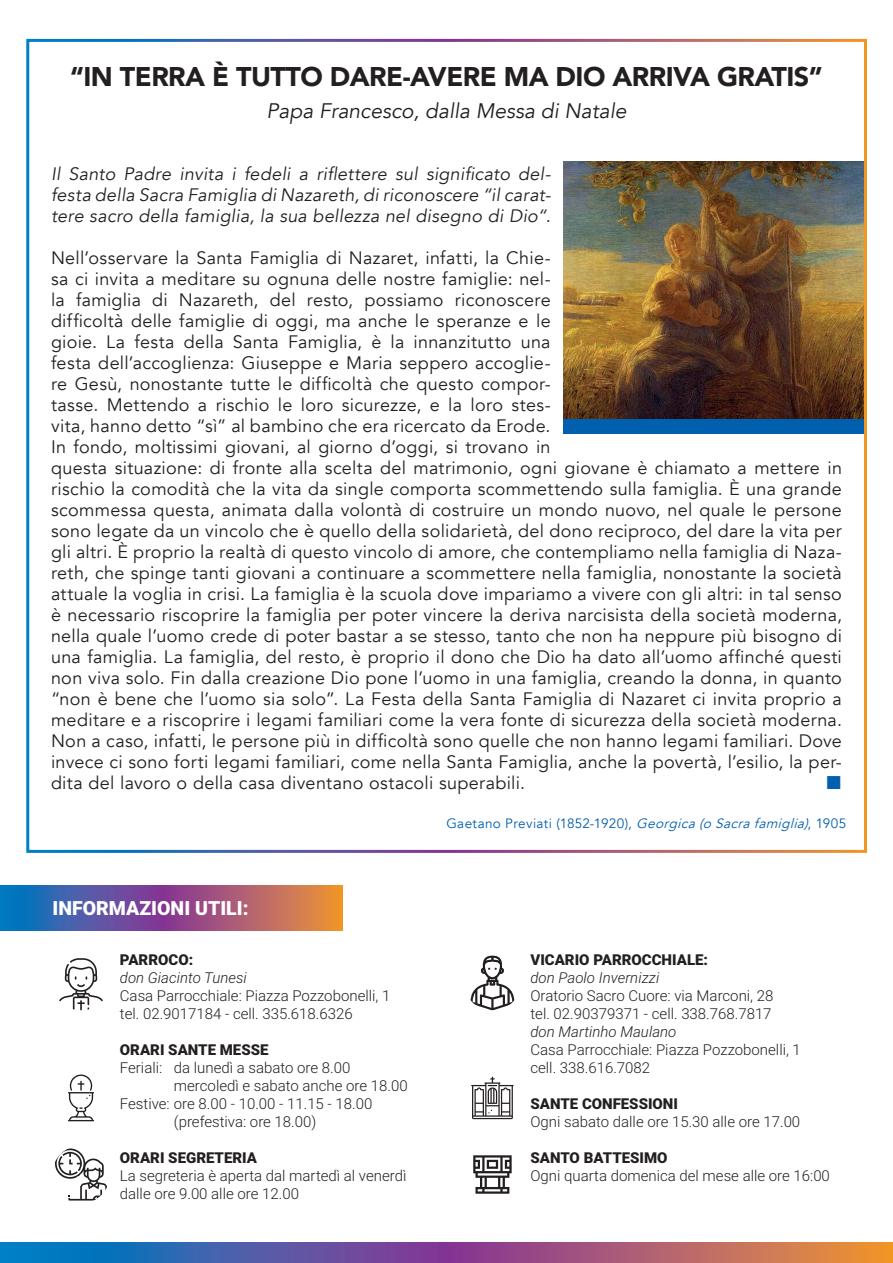
<style>
.page{position:relative;width:893px;height:1263px;background:#fff}
.page>*{position:absolute;margin:0;border:0;box-sizing:border-box;transform-origin:0 0}
.t1{font:900 27px "Avenir";letter-spacing:-.02em;color:#231f20}
.t2{font:italic 21px "Avenir";color:#231f20}
.t3{font:900 19.5px "Roboto";color:#fff}
.t4{font:18px/21px "Avenir";letter-spacing:.015em;color:#231f20}
.t5{font:italic 18px/21px "Avenir";letter-spacing:.015em;color:#231f20;text-align:justify}
.t6{font:300 15px/18px "Roboto";color:#231f20}
.t7{font:900 15px "Roboto";color:#231f20}
.t8{font:italic 300 15px "Roboto";color:#231f20}
.t9{font:13.5px "Avenir";letter-spacing:.025em;color:#0160ae}
.s1{font-style:italic}
</style>
<div class="page">
<svg style="left:0;top:885px;width:342px;height:45px;background:#816088"></svg>
<svg style="left:59px;top:958px;width:44px;height:52px"></svg>
<svg style="left:471px;top:1077px;width:43px;height:42px"></svg>
<svg style="left:68px;top:1074px;width:26px;height:47px"></svg>
<svg style="left:55px;top:1148px;width:52px;height:52px"></svg>
<svg style="left:470px;top:956px;width:44px;height:54px"></svg>
<svg style="left:473px;top:1155px;width:39px;height:39px"></svg>
<svg style="left:0;top:1243px;width:893px;height:20px;background:#7b628a"></svg>
<img style="left:563px;top:161px;width:300px;height:258px">
<div style="left:563px;top:419px;width:302px;height:14px;background:#0160ae"></div>
<h1 class="t1" style="left:70px;top:54px;width:754px">“IN TERRA È TUTTO DARE-AVERE MA DIO ARRIVA GRATIS”</h1>
<p class="t2" style="left:267px;top:98px;width:361px">Papa Francesco, dalla Messa di Natale</p>
<p class="t5" style="left:51px;top:163px;width:501px">Il Santo Padre invita i fedeli a riflettere sul significato del&shy;festa della Sacra Famiglia di Nazareth, di riconoscere “il carat&shy;tere sacro della famiglia, la sua bellezza nel disegno di Dio“.</p>
<p class="t4" style="left:51px;top:247px;width:792px">Nell’osservare la Santa Famiglia di Nazaret, infatti, la Chie-<br>sa ci invita a meditare su ognuna delle nostre famiglie: nel-<br>la famiglia di Nazareth, del resto, possiamo riconoscere<br>difficoltà delle famiglie di oggi, ma anche le speranze e le<br>gioie. La festa della Santa Famiglia, è la innanzitutto una<br>festa dell’accoglienza: Giuseppe e Maria seppero accoglie-<br>re Gesù, nonostante tutte le difficoltà che questo compor-<br>tasse. Mettendo a rischio le loro sicurezze, e la loro stes-<br>vita, hanno detto “sì” al bambino che era ricercato da Erode.<br>In fondo, moltissimi giovani, al giorno d’oggi, si trovano in<br>questa situazione: di fronte alla scelta del matrimonio, ogni giovane è chiamato a mettere in rischio la comodità che la vita da single comporta scommettendo sulla famiglia. È una grande scommessa questa, animata dalla volontà di costruire un mondo nuovo, nel quale le persone sono legate da un vincolo che è quello della solidarietà, del dono reciproco, del dare la vita per gli altri. È proprio la realtà di questo vincolo di amore, che contempliamo nella famiglia di Naza&shy;reth, che spinge tanti giovani a continuare a scommettere nella famiglia, nonostante la società attuale la voglia in crisi. La famiglia è la scuola dove impariamo a vivere con gli altri: in tal senso è necessario riscoprire la famiglia per poter vincere la deriva narcisista della società moderna, nella quale l’uomo crede di poter bastar a se stesso, tanto che non ha neppure più bisogno di una famiglia. La famiglia, del resto, è proprio il dono che Dio ha dato all’uomo affinché questi non viva solo. Fin dalla creazione Dio pone l’uomo in una famiglia, creando la donna, in quanto “non è bene che l’uomo sia solo”. La Festa della Santa Famiglia di Nazaret ci invita proprio a meditare e a riscoprire i legami familiari come la vera fonte di sicurezza della società moderna.<br>Non a caso, infatti, le persone più in difficoltà sono quelle che non hanno legami familiari. Dove invece ci sono forti legami familiari, come nella Santa Famiglia, anche la povertà, l’esilio, la per&shy;dita del lavoro o della casa diventano ostacoli superabili.</p>
<p class="t3" style="left:52px;top:894px;width:198px">INFORMAZIONI UTILI:</p>
<p class="t7" style="left:120px;top:949px;width:75px">PARROCO:</p>
<p class="t8" style="left:120px;top:967px;width:128px">don Giacinto Tunesi</p>
<p class="t6" style="left:120px;top:986px;width:272px">Casa Parrocchiale: Piazza Pozzobonelli, 1 tel. 02.9017184 - cell. 335.618.6326</p>
<p class="t7" style="left:120px;top:1039px;width:150px">ORARI SANTE MESSE</p>
<p class="t6" style="left:120px;top:1058px;width:232px">Feriali: da lunedì a sabato ore 8.00</p>
<p class="t6" style="left:174px;top:1076px;width:235px">mercoledì e sabato anche ore 18.00</p>
<p class="t6" style="left:120px;top:1094px;width:254px">Festive: ore 8.00 - 10.00 - 11.15 - 18.00</p>
<p class="t6" style="left:174px;top:1112px;width:144px">(prefestiva: ore 18.00)</p>
<p class="t7" style="left:120px;top:1147px;width:139px">ORARI SEGRETERIA</p>
<p class="t6" style="left:120px;top:1166px;width:288px">La segreteria è aperta dal martedì al venerdì dalle ore 9.00 alle ore 12.00</p>
<p class="t9" style="left:446px;top:815px;width:401px">Gaetano Previati (1852-1920), <span class="s1">Georgica(o Sacrafamiglia)</span>, 1905</p>
<p class="t7" style="left:530px;top:949px;width:179px">VICARIO PARROCCHIALE:</p>
<p class="t8" style="left:530px;top:967px;width:130px">don Paolo Invernizzi</p>
<p class="t6" style="left:530px;top:986px;width:244px">Oratorio Sacro Cuore: via Marconi, 28 tel. 02.90379371 - cell. 338.768.7817</p>
<p class="t8" style="left:530px;top:1021px;width:148px">don Martinho Maulano</p>
<p class="t6" style="left:530px;top:1040px;width:272px">Casa Parrocchiale: Piazza Pozzobonelli, 1 cell. 338.616.7082</p>
<p class="t7" style="left:530px;top:1093px;width:149px">SANTE CONFESSIONI</p>
<p class="t6" style="left:530px;top:1112px;width:271px">Ogni sabato dalle ore 15.30 alle ore 17.00</p>
<p class="t7" style="left:530px;top:1147px;width:139px">SANTO BATTESIMO</p>
<p class="t6" style="left:530px;top:1166px;width:301px">Ogni quarta domenica del mese alle ore 16:00</p>
</div>
